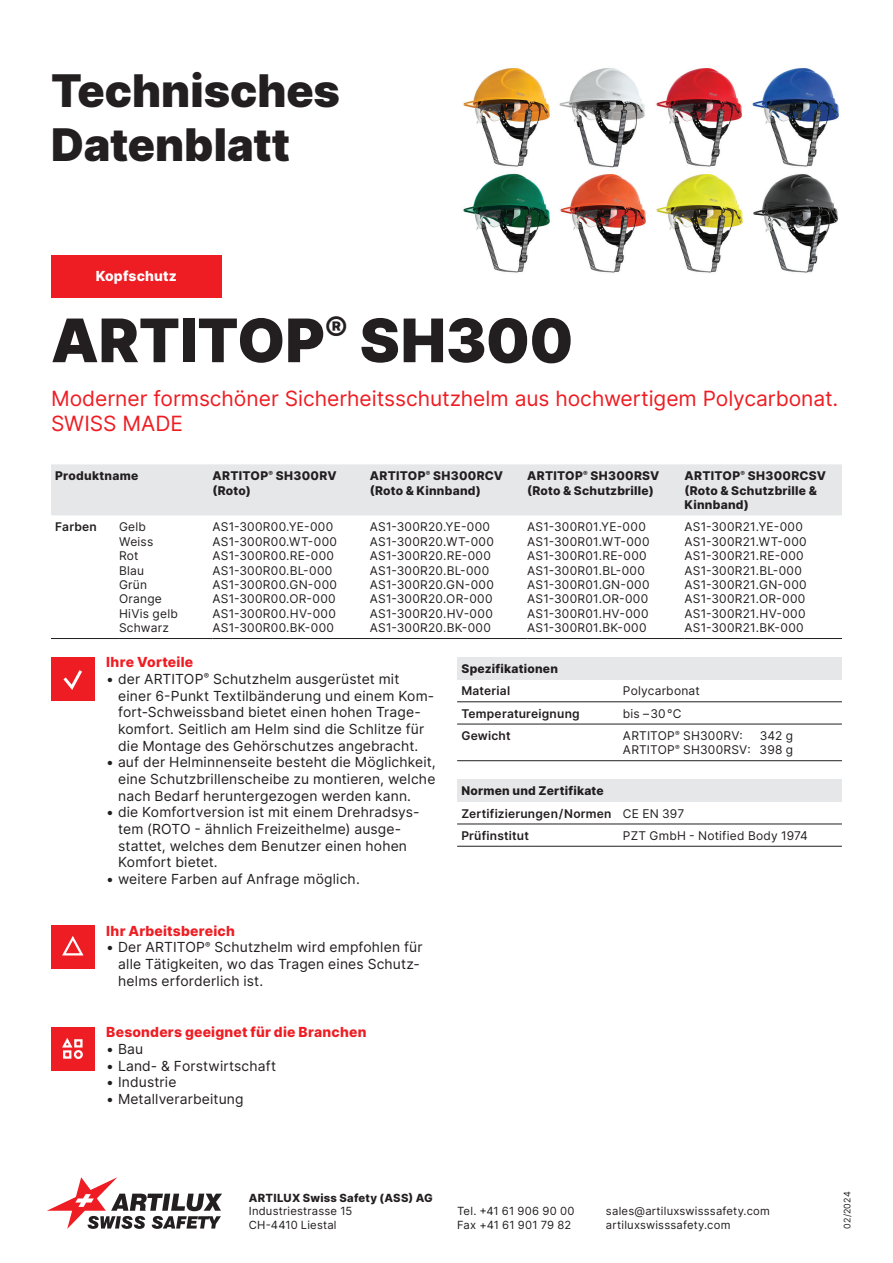
<style>
.page{position:relative;width:893px;height:1263px;background:#fff}
.page>*{position:absolute;margin:0;border:0;box-sizing:border-box;transform-origin:0 0}
.t1{font:900 60px "Inter";color:#231f20}
.t2{font:900 45px/54px "Inter";color:#231f20}
.t3{font:21px/25.2px "Inter";color:#ee1d23}
.t4{font:13.8px/16.6px "Inter";letter-spacing:.01em;color:#231f20}
.t5{font:800 13.8px "Inter";letter-spacing:.015em;color:#ee1d23}
.t6{font:800 13.8px "Inter";letter-spacing:.01em;color:#fff}
.t7{font:12px/14.4px "Inter";letter-spacing:.02em;color:#231f20}
.t8{font:800 12px/14.4px "Inter";letter-spacing:.02em;color:#231f20}
.t9{font:600 12px/22.2px "Inter";letter-spacing:.02em;color:#231f20}
.t10{font:11.25px/13.5px "Inter";letter-spacing:.02em;color:#231f20}
.t11{font:800 11.25px "Inter";letter-spacing:.025em;color:#231f20}
.t12{font:9px "Inter";letter-spacing:.015em;color:#231f20}
.s1{font-weight:800}
.s2{font-weight:400}
</style>
<div class="page">
<svg style="left:47px;top:1177px;width:174px;height:52px"></svg>
<div style="left:51px;top:464px;width:791px;height:51px;background:#e6e7e9"></div>
<hr style="left:51px;top:638px;width:68px;height:1px;background:#231f20">
<hr style="left:119px;top:638px;width:94px;height:1px;background:#231f20">
<hr style="left:213px;top:638px;width:157px;height:1px;background:#231f20">
<hr style="left:370px;top:638px;width:157px;height:1px;background:#231f20">
<hr style="left:527px;top:638px;width:158px;height:1px;background:#231f20">
<hr style="left:685px;top:638px;width:157px;height:1px;background:#231f20">
<div style="left:51px;top:657px;width:44px;height:44px;background:#ee1d23"></div>
<svg style="left:63px;top:670px;width:19px;height:20px"></svg>
<div style="left:51px;top:925px;width:44px;height:44px;background:#ee1d23"></div>
<svg style="left:62px;top:936px;width:22px;height:19px"></svg>
<div style="left:51px;top:1027px;width:44px;height:44px;background:#ee1d23"></div>
<div style="left:74px;top:1039px;width:9px;height:8px;border:2px solid #fff"></div>
<div style="left:63px;top:1050px;width:8px;height:9px;border:2px solid #fff"></div>
<div style="left:74px;top:1050px;width:9px;height:9px;border:2px solid #fff;border-radius:50%"></div>
<svg style="left:62px;top:1038px;width:11px;height:10px"></svg>
<div style="left:457px;top:657px;width:385px;height:22px;background:#e6e7e9"></div>
<hr style="left:457px;top:701px;width:166px;height:1px;background:#231f20">
<hr style="left:623px;top:701px;width:219px;height:1px;background:#231f20">
<hr style="left:457px;top:724px;width:166px;height:1px;background:#231f20">
<hr style="left:623px;top:724px;width:219px;height:1px;background:#231f20">
<hr style="left:457px;top:760px;width:166px;height:1px;background:#231f20">
<hr style="left:623px;top:760px;width:219px;height:1px;background:#231f20">
<div style="left:457px;top:779px;width:385px;height:23px;background:#e6e7e9"></div>
<hr style="left:457px;top:824px;width:166px;height:1px;background:#231f20">
<hr style="left:623px;top:824px;width:219px;height:1px;background:#231f20">
<hr style="left:457px;top:846px;width:166px;height:1px;background:#231f20">
<hr style="left:623px;top:846px;width:219px;height:1px;background:#231f20">
<div style="left:51px;top:255px;width:171px;height:43px;background:#ee1d23"></div>
<img style="left:463px;top:68px;width:376px;height:205px">
<h2 class="t2" style="left:51px;top:63px;width:291px">Technisches<br>Datenblatt</h2>
<p class="t6" style="left:96px;top:266px;width:83px">Kopfschutz</p>
<h1 class="t1" style="left:51px;top:297px;width:524px">ARTITOP<sup>®</sup> SH300</h1>
<h3 class="t3" style="left:51px;top:385px;width:789px">Moderner formschöner Sicherheitsschutzhelm aus hochwertigem Polycarbonat.<br>SWISS MADE</h3>
<p class="t8" style="left:55px;top:468px;width:85px">Produktname</p>
<p class="t8" style="left:213px;top:468px;width:126px">ARTITOP<sup>®</sup> SH300RV (Roto)</p>
<p class="t8" style="left:370px;top:468px;width:135px">ARTITOP<sup>®</sup> SH300RCV (Roto &amp; Kinnband)</p>
<p class="t8" style="left:527px;top:468px;width:134px">ARTITOP<sup>®</sup> SH300RSV (Roto &amp; Schutzbrille)</p>
<p class="t8" style="left:685px;top:468px;width:143px">ARTITOP<sup>®</sup> SH300RCSV (Roto &amp; Schutzbrille &amp;<br>Kinnband)</p>
<p class="t9" style="left:55px;top:516px;width:43px">Farben</p>
<p class="t7" style="left:119px;top:519px;width:60px">Gelb<br>Weiss<br>Rot<br>Blau<br>Grün<br>Orange<br>HiVis gelb<br>Schwarz</p>
<p class="t7" style="left:213px;top:519px;width:126px">AS1-300R00.YE-000<br>AS1-300R00.WT-000<br>AS1-300R00.RE-000<br>AS1-300R00.BL-000<br>AS1-300R00.GN-000<br>AS1-300R00.OR-000<br>AS1-300R00.HV-000<br>AS1-300R00.BK-000</p>
<p class="t7" style="left:370px;top:519px;width:125px">AS1-300R20.YE-000<br>AS1-300R20.WT-000<br>AS1-300R20.RE-000<br>AS1-300R20.BL-000<br>AS1-300R20.GN-000<br>AS1-300R20.OR-000<br>AS1-300R20.HV-000<br>AS1-300R20.BK-000</p>
<p class="t7" style="left:527px;top:519px;width:124px">AS1-300R01.YE-000<br>AS1-300R01.WT-000<br>AS1-300R01.RE-000<br>AS1-300R01.BL-000<br>AS1-300R01.GN-000<br>AS1-300R01.OR-000<br>AS1-300R01.HV-000<br>AS1-300R01.BK-000</p>
<p class="t7" style="left:685px;top:519px;width:124px">AS1-300R21.YE-000<br>AS1-300R21.WT-000<br>AS1-300R21.RE-000<br>AS1-300R21.BL-000<br>AS1-300R21.GN-000<br>AS1-300R21.OR-000<br>AS1-300R21.HV-000<br>AS1-300R21.BK-000</p>
<p class="t5" style="left:106px;top:652px;width:88px">Ihre Vorteile</p>
<p class="t4" style="left:118px;top:670px;width:318px;text-indent:-12px">• der ARTITOP<sup>®</sup> Schutzhelm ausgerüstet mit einer 6-Punkt Textilbänderung und einem Kom&shy;fort-Schweissband bietet einen hohen Trage&shy;komfort. Seitlich am Helm sind die Schlitze für die Montage des Gehörschutzes angebracht.</p>
<p class="t4" style="left:118px;top:754px;width:319px;text-align:justify;text-indent:-12px">• auf der Helminnenseite besteht die Möglichkeit, eine Schutzbrillenscheibe zu montieren, welche nach Bedarf heruntergezogen werden kann.</p>
<p class="t4" style="left:118px;top:804px;width:303px;text-indent:-12px">• die Komfortversion ist mit einem Drehradsys&shy;tem (ROTO - ähnlich Freizeithelme) ausge&shy;stattet, welches dem Benutzer einen hohen Komfort bietet.</p>
<p class="t4" style="left:106px;top:870px;width:255px">• weitere Farben auf Anfrage möglich.</p>
<p class="t5" style="left:106px;top:920px;width:130px">Ihr Arbeitsbereich</p>
<p class="t4" style="left:118px;top:939px;width:306px;text-indent:-12px">• Der ARTITOP<sup>®</sup> Schutzhelm wird empfohlen für alle Tätigkeiten, wo das Tragen eines Schutz&shy;helms erforderlich ist.</p>
<p class="t8" style="left:461px;top:661px;width:98px">Spezifikationen</p>
<p class="t9" style="left:461px;top:680px;width:50px">Material</p>
<p class="t7" style="left:623px;top:684px;width:78px">Polycarbonat</p>
<p class="t9" style="left:461px;top:702px;width:120px">Temperatureignung</p>
<p class="t7" style="left:623px;top:706px;width:60px">bis – 30°C</p>
<p class="t9" style="left:461px;top:724px;width:51px">Gewicht</p>
<p class="t7" style="left:623px;top:728px;width:121px">ARTITOP<sup>®</sup> SH300RV:</p>
<p class="t7" style="left:623px;top:728px;width:172px;text-align:right">342 g<br>ARTITOP<sup>®</sup> SH300RSV: 398 g</p>
<p class="t9" style="left:461px;top:780px;width:224px"><span class="s1">Normen und Zertifikate<br></span>Zertifizierungen/Normen <span class="s2">CE EN 397<br></span>Prüfinstitut</p>
<p class="t7" style="left:623px;top:828px;width:186px">PZT GmbH - Notified Body 1974</p>
<p class="t5" style="left:106px;top:1022px;width:262px">Besonders geeignet für die Branchen</p>
<p class="t4" style="left:106px;top:1040px;width:38px">• Bau</p>
<p class="t4" style="left:106px;top:1057px;width:171px">• Land- &amp; Forstwirtschaft</p>
<p class="t4" style="left:106px;top:1073px;width:72px">• Industrie</p>
<p class="t4" style="left:106px;top:1090px;width:139px">• Metallverarbeitung</p>
<p class="t11" style="left:249px;top:1190px;width:186px">ARTILUX Swiss Safety (ASS) AG</p>
<p class="t10" style="left:249px;top:1204px;width:105px">Industriestrasse 15<br>CH-4410 Liestal</p>
<p class="t10" style="left:457px;top:1204px;width:119px">Tel. +41 61 906 90 00<br>Fax +41 61 901 79 82</p>
<p class="t10" style="left:606px;top:1204px;width:165px">sales@artiluxswisssafety.com artiluxswisssafety.com</p>
<p class="t12" style="left:841px;top:1229px;width:39px;rotate:-90deg">02/2024</p>
</div>
